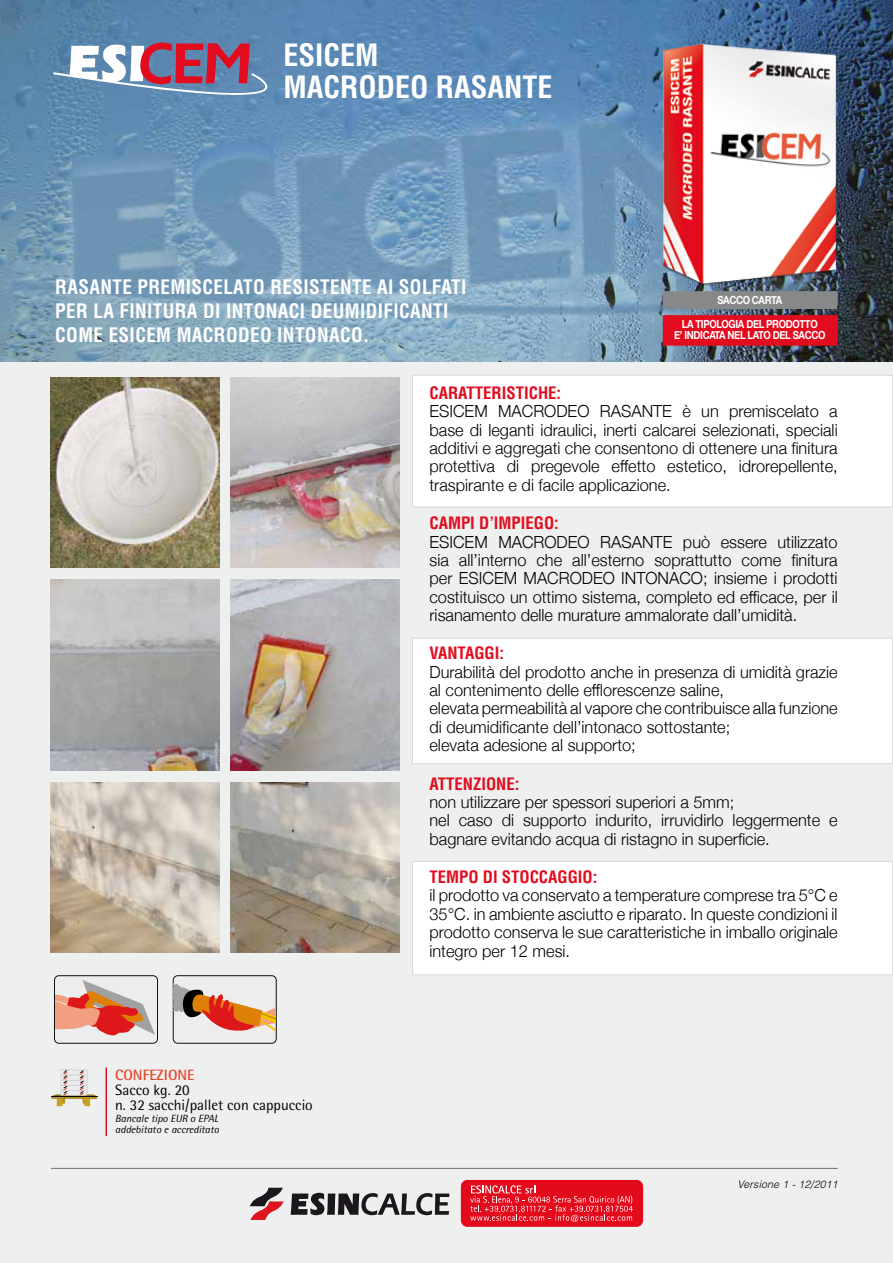
<style>
.page{position:relative;width:893px;height:1263px;background:#eeefef}
.page>*{position:absolute;margin:0;border:0;box-sizing:border-box;transform-origin:0 0}
.t1{font:700 condensed 30px/31.5px "Helvetica";color:#fff}
.t2{font:700 condensed 19.5px/24px "Helvetica";letter-spacing:.02em;color:#fff}
.t3{font:300 16.65px/18.3px "Helvetica Neue";color:#000;text-align:justify}
.t4{font:700 condensed 16.65px "Helvetica";color:#e30c1e}
.t5{font:15px/15px "Rotis Semi Sans";color:#000}
.t6{font:700 15px "Rotis Semi Sans";color:#e7472b}
.t7{font:700 11.25px/24px "Helvetica Neue";letter-spacing:-.04em;color:#fff;text-align:center;scale:.85 1}
.t8{font:italic 10.5px/10.5px "Rotis Semi Sans";color:#000}
.t9{font:italic 300 10.5px "Helvetica";letter-spacing:.02em;color:#000}
</style>
<div class="page">
<img style="left:0;top:0;width:893px;height:361px">
<div style="left:412px;top:375px;width:481px;height:132px;background:#fff"></div>
<div style="left:412px;top:375px;width:481px;height:132px;border:1px solid #d9dadb"></div>
<div style="left:412px;top:638px;width:481px;height:126px;background:#fff"></div>
<div style="left:412px;top:638px;width:481px;height:126px;border:1px solid #d9dadb"></div>
<div style="left:412px;top:861px;width:481px;height:114px;background:#fff"></div>
<div style="left:412px;top:861px;width:481px;height:114px;border:1px solid #d9dadb"></div>
<img style="left:618px;top:33px;width:258px;height:258px">
<svg style="left:250px;top:1188px;width:34px;height:32px"></svg>
<svg style="left:291px;top:1192px;width:158px;height:24px"></svg>
<div style="left:461px;top:1180px;width:182px;height:47px;background:#e30a1c;border-radius:6px"></div>
<svg style="left:470px;top:1185px;width:163px;height:37px"></svg>
<svg style="left:53px;top:43px;width:214px;height:52px;background:#9586a2"></svg>
<div style="left:663px;top:291px;width:175px;height:18px;background:#87888a"></div>
<div style="left:663px;top:315px;width:175px;height:31px;background:#e30c1e"></div>
<div style="left:57px;top:1099px;width:6px;height:7px;background:#cba11f"></div>
<div style="left:84px;top:1099px;width:6px;height:7px;background:#cba11f"></div>
<svg style="left:51px;top:1069px;width:46px;height:35px"></svg>
<hr style="left:106px;top:1067px;width:1px;height:69px;background:#e30c1e">
<hr style="left:51px;top:1168px;width:787px;height:1px;background:#707172">
<svg style="left:54px;top:975px;width:104px;height:69px"></svg>
<svg style="left:173px;top:975px;width:104px;height:69px"></svg>
<img style="left:50px;top:782px;width:169px;height:170px">
<img style="left:230px;top:782px;width:169px;height:170px">
<img style="left:50px;top:580px;width:169px;height:190px">
<img style="left:230px;top:580px;width:169px;height:190px">
<img style="left:50px;top:377px;width:169px;height:191px">
<img style="left:230px;top:377px;width:169px;height:191px">
<h1 class="t1" style="left:283px;top:40px;width:271px">ESICEM<br>MACRODEO RASANTE</h1>
<p class="t2" style="left:55px;top:275px;width:413px">RASANTE PREMISCELATO RESISTENTE AI SOLFATI<br>PER LA FINITURA DI INTONACI DEUMIDIFICANTI<br>COME ESICEM MACRODEO INTONACO.</p>
<p class="t7" style="left:682px;top:288px;width:161px">SACCO CARTA<br>LA TIPOLOGIA DEL PRODOTTO</p>
<p class="t7" style="left:674px;top:324px;width:179px">E’ INDICATA NEL LATO DEL SACCO</p>
<p class="t6" style="left:115px;top:1066px;width:81px">CONFEZIONE</p>
<p class="t5" style="left:115px;top:1083px;width:199px">Sacco kg. 20<br>n. 32 sacchi/pallet con cappuccio</p>
<p class="t8" style="left:115px;top:1113px;width:106px">Bancale tipo EUR o EPAL addebitato e accreditato</p>
<p class="t4" style="left:429px;top:382px;width:133px">CARATTERISTICHE:</p>
<p class="t3" style="left:429px;top:401px;width:410px">ESICEM MACRODEO RASANTE è un premiscelato a base di leganti idraulici, inerti calcarei selezionati, speciali additivi e aggregati che consentono di ottenere una finitura protettiva di pregevole effetto estetico, idrorepellente, traspirante e di facile applicazione.</p>
<p class="t4" style="left:429px;top:513px;width:131px">CAMPI D’IMPIEGO:</p>
<p class="t3" style="left:429px;top:531px;width:410px">ESICEM MACRODEO RASANTE può essere utilizzato sia all’interno che all’esterno soprattutto come finitura per ESICEM MACRODEO INTONACO; insieme i prodotti costituisco un ottimo sistema, completo ed efficace, per il risanamento delle murature ammalorate dall’umidità.</p>
<p class="t4" style="left:429px;top:643px;width:76px">VANTAGGI:</p>
<p class="t3" style="left:429px;top:661px;width:410px;text-align:left">Durabilità del prodotto anche in presenza di umidità grazie al contenimento delle efflorescenze saline,<br>elevata permeabilità al vapore che contribuisce alla funzione di deumidificante dell’intonaco sottostante;<br>elevata adesione al supporto;</p>
<p class="t4" style="left:429px;top:773px;width:91px">ATTENZIONE:</p>
<p class="t3" style="left:429px;top:792px;width:410px;text-align:left">non utilizzare per spessori superiori a 5mm;<br>nel caso di supporto indurito, irruvidirlo leggermente e bagnare evitando acqua di ristagno in superficie.</p>
<p class="t4" style="left:429px;top:866px;width:169px">TEMPO DI STOCCAGGIO:</p>
<p class="t3" style="left:429px;top:885px;width:410px">il prodotto va conservato a temperature comprese tra 5°C e 35°C. in ambiente asciutto e riparato. In queste condizioni il prodotto conserva le sue caratteristiche in imballo originale integro per 12 mesi.</p>
<p class="t9" style="left:737px;top:1178px;width:102px">Versione 1 - 12/2011</p>
</div>
